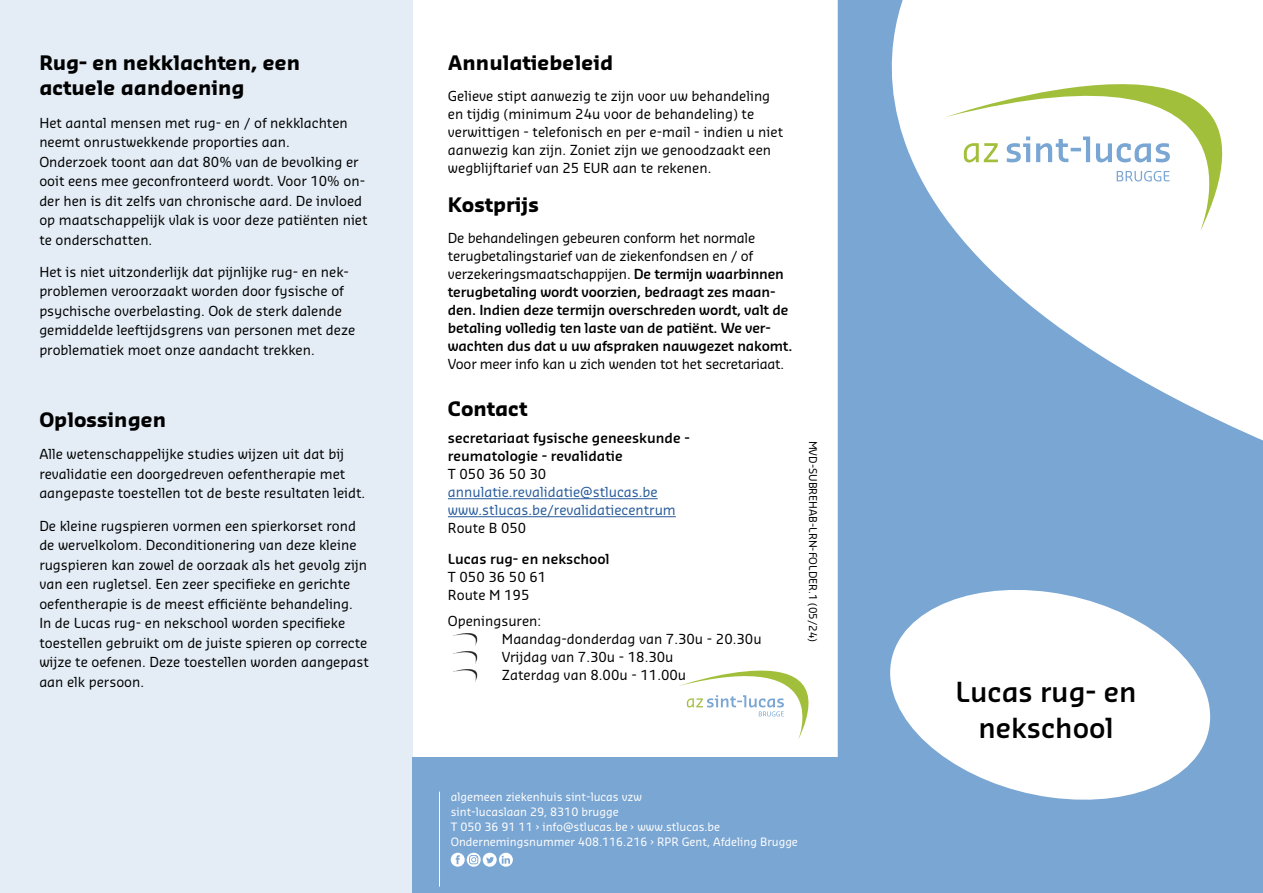
<style>
.page{position:relative;width:1263px;height:893px;background:#fff}
.page>*{position:absolute;margin:0;border:0;box-sizing:border-box;transform-origin:0 0}
.Brochuretitel{font:600 27px/36px "Sansa Std";color:#000;text-align:center}
.Titels{font:700 19.5px/25.5px "Sansa Std";color:#000}
.t1{font:13.5px/19.5px "Sansa Std";color:#000}
.t2{font:600 13.5px/18px "Sansa Std";letter-spacing:-.015em;color:#000}
.t3{font:13.5px/18px "Sansa Std";color:#275b9b}
.t4{font:11.25px/15px "Sansa Std";color:#fff}
.t5{font:10.5px "Sansa Std";color:#000}
.s1{font-weight:400}
.s2{color:#000}
</style>
<div class="page">
<div style="left:0;top:0;width:412px;height:893px;background:#e4edf6"></div>
<svg style="left:735px;top:0;width:528px;height:893px;fill:#7aa6d3"></svg>
<div style="left:412px;top:758px;width:435px;height:135px;background:#7aa6d3"></div>
<hr style="left:439px;top:792px;width:1px;height:95px;background:#fff">
<svg style="left:451px;top:853px;width:62px;height:14px"></svg>
<svg style="left:946px;top:0;width:317px;height:232px"></svg>
<svg style="left:964px;top:143px;width:34px;height:20px"></svg>
<svg style="left:1117px;top:171px;width:52px;height:10px"></svg>
<svg style="left:1007px;top:136px;width:163px;height:26px"></svg>
<svg style="left:679px;top:627px;width:173px;height:113px"></svg>
<hr style="left:448px;top:498px;width:210px;height:1px;background:#275b9b">
<hr style="left:448px;top:516px;width:228px;height:1px;background:#275b9b">
<img style="left:453px;top:633px;width:25px;height:13px">
<img style="left:453px;top:651px;width:25px;height:13px">
<img style="left:453px;top:669px;width:25px;height:13px">
<h1 class="Titels" style="left:39px;top:49px;width:262px">Rug- en nekklachten, een actuele aandoening</h1>
<p class="t1" style="left:39px;top:112px;width:330px">Het aantal mensen met rug- en / of nekklachten neemt onrustwekkende proporties aan.<br>Onderzoek toont aan dat 80% van de bevolking er ooit eens mee geconfronteerd wordt. Voor 10% on&shy;der hen is dit zelfs van chronische aard. De invloed op maatschappelijk vlak is voor deze patiënten niet te onderschatten.</p>
<p class="t1" style="left:39px;top:261px;width:317px">Het is niet uitzonderlijk dat pijnlijke rug- en nek&shy;problemen veroorzaakt worden door fysische of psychische overbelasting. Ook de sterk dalende gemiddelde leeftijdsgrens van personen met deze problematiek moet onze aandacht trekken.</p>
<h1 class="Titels" style="left:39px;top:406px;width:128px">Oplossingen</h1>
<p class="t1" style="left:39px;top:444px;width:327px">Alle wetenschappelijke studies wijzen uit dat bij revalidatie een doorgedreven oefentherapie met aangepaste toestellen tot de beste resultaten leidt.</p>
<p class="t1" style="left:39px;top:515px;width:331px">De kleine rugspieren vormen een spierkorset rond de wervelkolom. Deconditionering van deze kleine rugspieren kan zowel de oorzaak als het gevolg zijn van een rugletsel. Een zeer specifieke en gerichte oefentherapie is de meest efficiënte behandeling.<br>In de Lucas rug- en nekschool worden specifieke toestellen gebruikt om de juiste spieren op correcte wijze te oefenen. Deze toestellen worden aangepast aan elk persoon.</p>
<h1 class="Titels" style="left:448px;top:49px;width:167px">Annulatiebeleid</h1>
<p class="t1" style="left:448px;top:86px;width:337px;line-height:18px">Gelieve stipt aanwezig te zijn voor uw behandeling en tijdig (minimum 24u voor de behandeling) te verwittigen - telefonisch en per e-mail - indien u niet aanwezig kan zijn. Zoniet zijn we genoodzaakt een wegblijftarief van 25 EUR aan te rekenen.</p>
<h1 class="Titels" style="left:448px;top:191px;width:92px">Kostprijs</h1>
<p class="t2" style="left:448px;top:228px;width:346px"><span class="s1">De behandelingen gebeuren conform het normale terugbetalingstarief van de ziekenfondsen en / of verzekeringsmaatschappijen.</span> De termijn waarbinnen terugbetaling wordt voorzien, bedraagt zes maan&shy;den. Indien deze termijn overschreden wordt, valt de betaling volledig ten laste van de patiënt. We ver&shy;wachten dus dat u uw afspraken nauwgezet nakomt.<br><span class="s1">Voor meer info kan u zich wenden tot het secretariaat.</span></p>
<h1 class="Titels" style="left:448px;top:395px;width:81px">Contact</h1>
<p class="t2" style="left:448px;top:428px;width:243px">secretariaat fysische geneeskunde - reumatologie - revalidatie</p>
<p class="t3" style="left:448px;top:464px;width:211px"><span class="s2">T 050 36 50 30 </span>annulatie.revalidatie@stlucas.be</p>
<p class="t3" style="left:448px;top:500px;width:229px">www.stlucas.be/revalidatiecentrum</p>
<p class="t1" style="left:448px;top:517px;width:80px">Route B 050</p>
<p class="t2" style="left:448px;top:549px;width:163px">Lucas rug- en nekschool</p>
<p class="t1" style="left:448px;top:567px;width:100px;line-height:18px">T 050 36 50 61<br>Route M 195</p>
<p class="t1" style="left:502px;top:611px;width:261px;line-height:18px;text-indent:-54px">Openingsuren:<br>Maandag-donderdag van 7.30u - 20.30u</p>
<p class="t1" style="left:502px;top:647px;width:173px">Vrijdag van 7.30u - 18.30u</p>
<p class="t1" style="left:502px;top:665px;width:186px">Zaterdag van 8.00u - 11.00u</p>
<p class="t5" style="left:820px;top:441px;width:203px;rotate:90deg">MVD-SUBREHAB-LRN-FOLDER.1 (05/24)</p>
<p class="t4" style="left:451px;top:789px;width:349px">algemeen ziekenhuis sint-lucas vzw<br>sint-lucaslaan 29, 8310 brugge<br>T 050 36 91 11 › info@stlucas.be › www.stlucas.be Ondernemingsnummer 408.116.216 › RPR Gent, Afdeling Brugge</p>
<p class="Brochuretitel" style="left:956px;top:672px;width:182px">Lucas rug- en nekschool</p>
</div>
